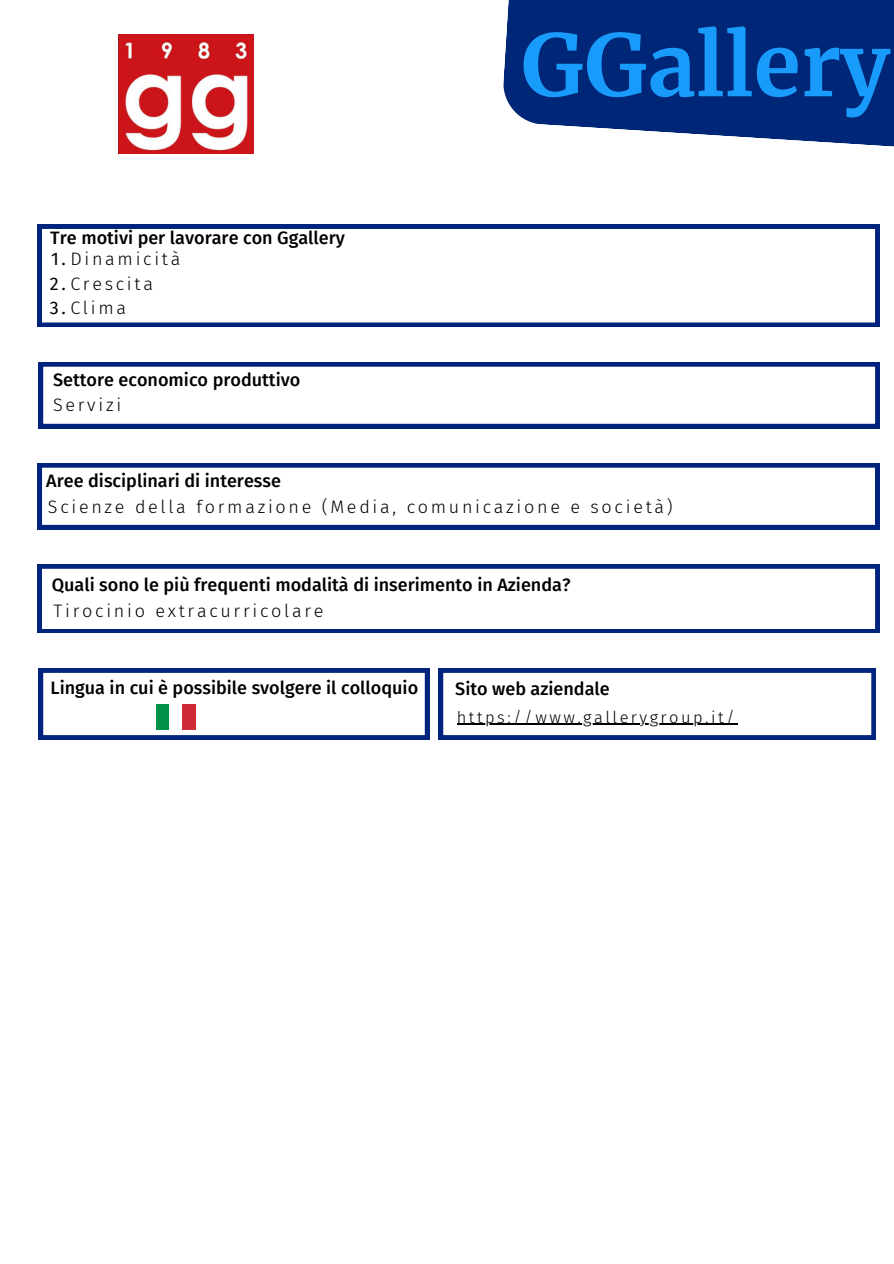
<style>
.page{position:relative;width:894px;height:1264px;background:#fff}
.page>*{position:absolute;margin:0;border:0;box-sizing:border-box;transform-origin:0 0}
.t1{font:700 85.2px "Merriweather";color:#199bfc}
.t2{font:500 18px "Fira Sans";color:#000}
.t3{font:300 18px "Fira Sans";letter-spacing:.15em;color:#000}
.t4{font:300 16.5px "Fira Sans";letter-spacing:.15em;color:#000}
.s1{font-weight:400}
</style>
<div class="page">
<svg style="left:503px;top:0;width:390px;height:147px;background:#193b84"></svg>
<svg style="left:39px;top:668px;width:390px;height:71px"></svg>
<svg style="left:438px;top:668px;width:437px;height:71px"></svg>
<div style="left:156px;top:704px;width:13px;height:26px;background:#009246"></div>
<div style="left:169px;top:704px;width:13px;height:26px;background:#fff"></div>
<div style="left:182px;top:704px;width:13px;height:26px;background:#ce2b37"></div>
<svg style="left:38px;top:463px;width:841px;height:66px"></svg>
<svg style="left:39px;top:362px;width:840px;height:66px"></svg>
<svg style="left:37px;top:564px;width:842px;height:69px"></svg>
<svg style="left:37px;top:224px;width:842px;height:103px"></svg>
<img style="left:118px;top:34px;width:135px;height:120px">
<hr style="left:456px;top:723px;width:281px;height:2px;background:#000">
<p class="t2" style="left:50px;top:227px;width:296px">Tre motivi per lavorare con Ggallery</p>
<h2 class="t3" style="left:51px;top:248px;width:131px"><span class="s1">1.</span>Dinamicità</h2>
<p class="t3" style="left:50px;top:273px;width:105px"><span class="s1">2.</span>Crescita</p>
<h2 class="t3" style="left:50px;top:297px;width:78px"><span class="s1">3.</span>Clima</h2>
<p class="t2" style="left:53px;top:369px;width:249px">Settore economico produttivo</p>
<h2 class="t3" style="left:53px;top:394px;width:70px">Servizi</h2>
<h1 class="t2" style="left:46px;top:470px;width:236px">Aree disciplinari di interesse</h1>
<h2 class="t1" style="left:520px;top:12px;width:370px">GGallery</h2>
<p class="t3" style="left:48px;top:496px;width:626px">Scienze della formazione (Media, comunicazione e società)</p>
<p class="t2" style="left:52px;top:574px;width:520px">Quali sono le più frequenti modalità di inserimento in Azienda?</p>
<p class="t3" style="left:54px;top:600px;width:271px">Tirocinio extracurricolare</p>
<p class="t2" style="left:51px;top:677px;width:369px">Lingua in cui è possibile svolgere il colloquio</p>
<h2 class="t2" style="left:455px;top:677px;width:156px">Sito web aziendale</h2>
<p class="t4" style="left:456px;top:707px;width:279px">https://www.gallerygroup.it/</p>
</div>
